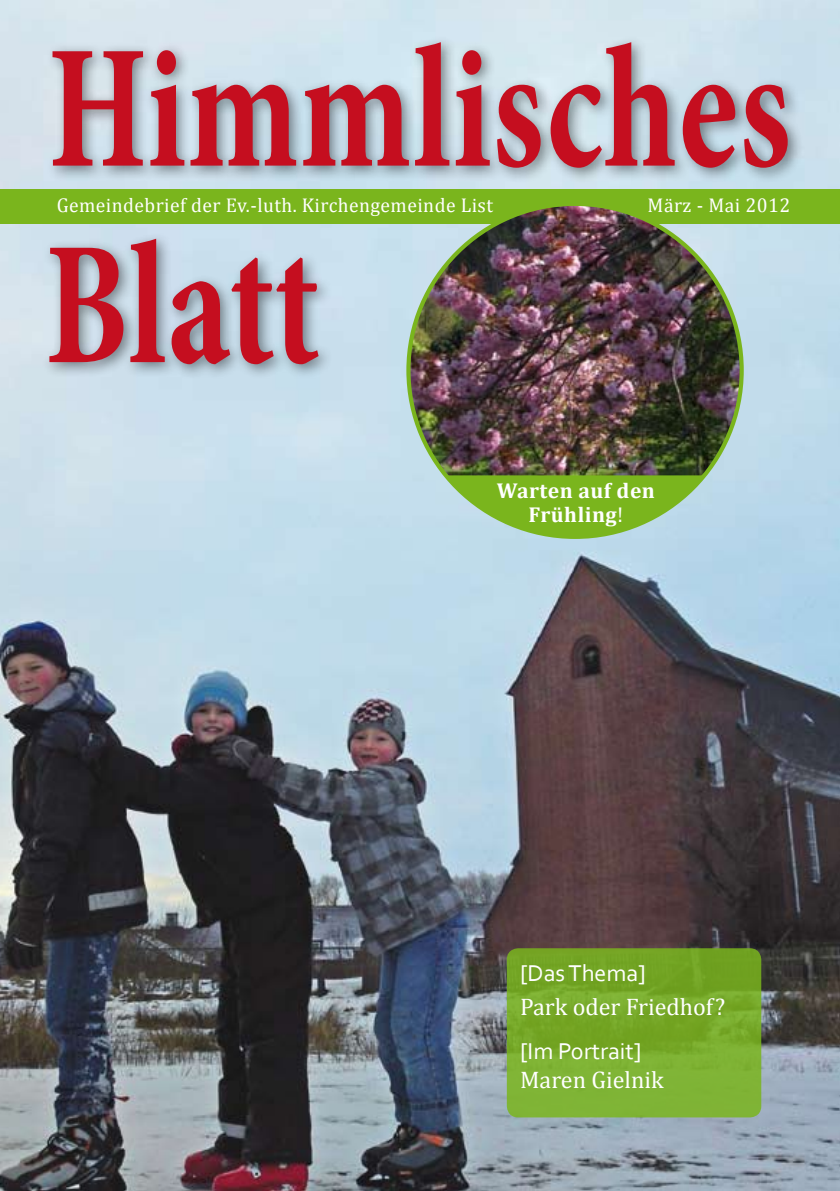
<style>
.page{position:relative;width:840px;height:1191px;background:#fff}
.page>*{position:absolute;margin:0;border:0;box-sizing:border-box;transform-origin:0 0}
.t1{font:700 condensed 178px/196.4px "Minion Pro";letter-spacing:.01em;color:#c50e1f;scale:.8 1}
.t2{font:24px "Cambria";color:#fff}
.t3{font:24px "Corbel";color:#fff}
.t4{font:700 21.6px/23.8px "Cambria";letter-spacing:.02em;color:#fff;text-align:center}
.t5{font:20px "Cambria";letter-spacing:.02em;color:#fff}
.s1{font-weight:400}
</style>
<div class="page">
<img style="left:0;top:0;width:839px;height:1191px">
<div style="left:45px;top:34px;width:794px;height:276px;background:#000;opacity:.45"></div>
<div style="left:41px;top:230px;width:593px;height:276px;background:#000;opacity:.45"></div>
<div style="left:0;top:189px;width:839px;height:34px;background:#7ab51d"></div>
<div style="left:506px;top:948px;width:254px;height:169px;background:linear-gradient(to right,#79ac2c,#78ab2c);border-radius:11px"></div>
<div style="left:408px;top:204px;width:333px;height:333px;background:#7ab51d;border-radius:50%"></div>
<img style="left:408px;top:207px;width:333px;height:268px">
<h1 class="t1" style="left:45px;top:10px;width:933px">Himmlisches<br>Blatt</h1>
<p class="t5" style="left:57px;top:194px;width:437px">Gemeindebrief der Ev.-luth. Kirchengemeinde List</p>
<p class="t5" style="left:647px;top:194px;width:144px">März - Mai 2012</p>
<p class="t4" style="left:496px;top:478px;width:159px">Warten auf den<br>Frühling<span class="s1">!</span></p>
<p class="t3" style="left:519px;top:958px;width:127px">[Das Thema]</p>
<p class="t2" style="left:519px;top:993px;width:206px">Park oder Friedhof?</p>
<p class="t3" style="left:519px;top:1036px;width:123px">[Im Portrait]</p>
<p class="t2" style="left:519px;top:1065px;width:145px">Maren Gielnik</p>
</div>
